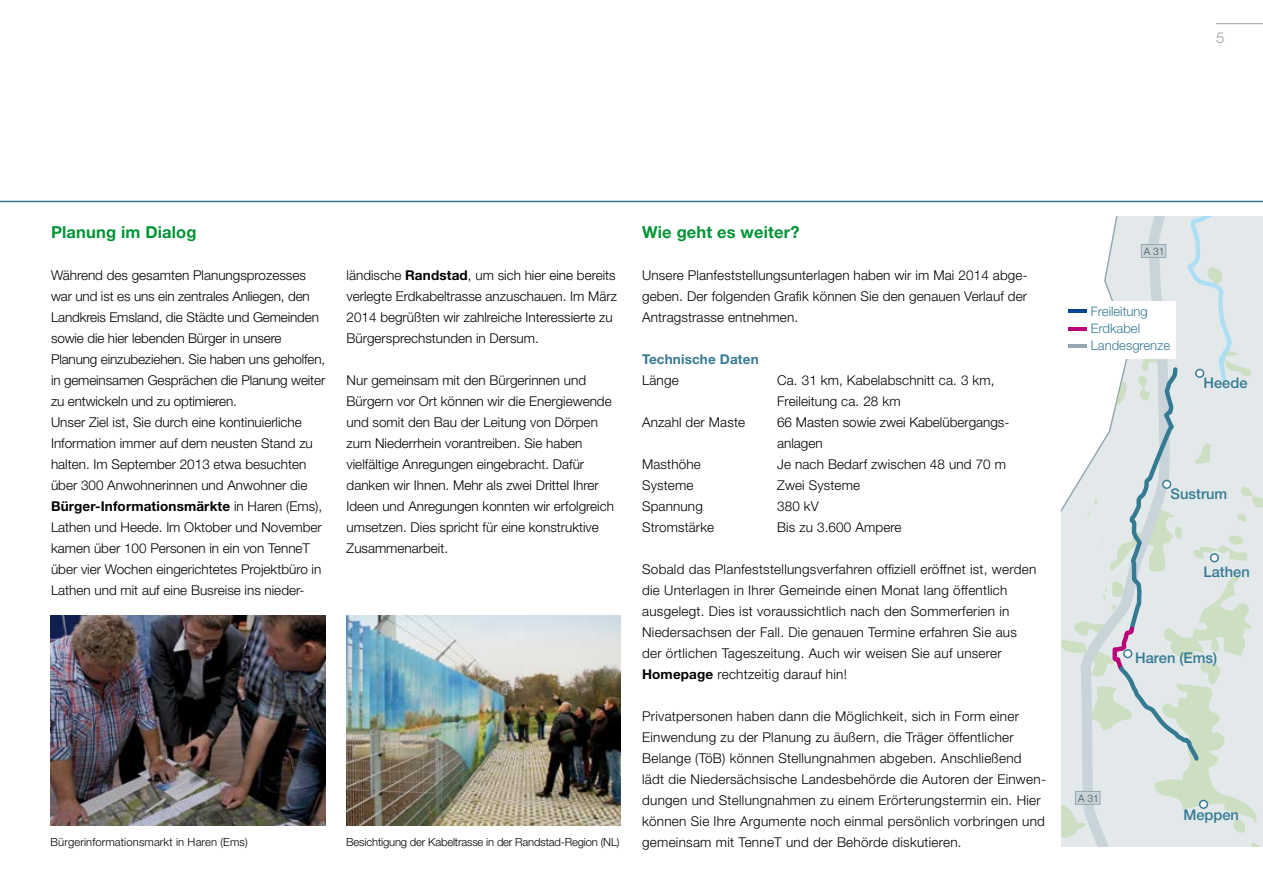
<style>
.page{position:relative;width:1263px;height:893px;background:#fff}
.page>*{position:absolute;margin:0;border:0;box-sizing:border-box;transform-origin:0 0}
.t1{font:700 16.5px "Helvetica Neue LT Pro";letter-spacing:.01em;color:#009435}
.t2{font:300 15px "Helvetica Neue LT Pro";color:#9c9e9f}
.t3{font:500 14.7px "Helvetica Neue LT Pro";color:#357a93}
.t4{font:300 13.5px/21px "Helvetica Neue LT Pro";color:#000}
.t5{font:300 13.5px/21px "Helvetica Neue LT Pro";letter-spacing:.02em;color:#000}
.t6{font:700 13.5px "Helvetica Neue LT Pro";letter-spacing:.01em;color:#377a94}
.t7{font:300 13.05px/17px "Helvetica Neue LT Pro";color:#357a93}
.t8{font:300 11.25px "Helvetica Neue LT Pro";letter-spacing:-.015em;color:#000}
.t9{font:300 11.25px "Helvetica Neue LT Pro";letter-spacing:.01em;color:#000}
.t10{font:300 10.35px "Helvetica Neue LT Pro";color:#465258}
.s1{font-weight:700}
</style>
<div class="page">
<hr style="left:0;top:201px;width:1263px;height:1px;background:#377a94">
<img style="left:347px;top:616px;width:274px;height:210px">
<img style="left:51px;top:616px;width:274px;height:210px">
<svg style="left:1061px;top:217px;width:202px;height:630px;background:#dde6e5"></svg>
<div style="left:1061px;top:301px;width:115px;height:58px;background:#fff"></div>
<hr style="left:1068px;top:309px;width:18px;height:3px;background:#034792">
<hr style="left:1068px;top:327px;width:18px;height:4px;background:#b90077">
<hr style="left:1068px;top:345px;width:18px;height:3px;background:#95a7b0">
<hr style="left:1216px;top:23px;width:47px;height:1px;background:#9c9e9f">
<p class="t2" style="left:1216px;top:28px;width:10px">5</p>
<p class="t1" style="left:51px;top:222px;width:147px">Planung im Dialog</p>
<p class="t4" style="left:51px;top:264px;width:276px">Während des gesamten Planungsprozesses war und ist es uns ein zentrales Anliegen, den Landkreis Emsland, die Städte und Gemeinden sowie die hier lebenden Bürger in unsere Planung einzubeziehen. Sie haben uns geholfen, in gemeinsamen Gesprächen die Planung weiter zu entwickeln und zu optimieren.<br>Unser Ziel ist, Sie durch eine kontinuierliche Information immer auf dem neusten Stand zu halten. Im September 2013 etwa besuchten über 300 Anwohnerinnen und Anwohner die <span class="s1">Bürger-Informationsmärkte</span> in Haren (Ems), Lathen und Heede. Im Oktober und November kamen über 100 Personen in ein von TenneT über vier Wochen eingerichtetes Projektbüro in Lathen und mit auf eine Busreise ins nieder-</p>
<p class="t4" style="left:347px;top:264px;width:272px">ländische <span class="s1">Randstad</span>, um sich hier eine bereits verlegte Erdkabeltrasse anzuschauen. Im März 2014 begrüßten wir zahlreiche Interessierte zu Bürgersprechstunden in Dersum.</p>
<p class="t4" style="left:347px;top:369px;width:269px">Nur gemeinsam mit den Bürgerinnen und Bürgern vor Ort können wir die Energiewende und somit den Bau der Leitung von Dörpen zum Niederrhein vorantreiben. Sie haben vielfältige Anregungen eingebracht. Dafür danken wir Ihnen. Mehr als zwei Drittel Ihrer Ideen und Anregungen konnten wir erfolgreich umsetzen. Dies spricht für eine konstruktive Zusammenarbeit.</p>
<p class="t9" style="left:51px;top:835px;width:199px">Bürgerinformationsmarkt in Haren (Ems)</p>
<p class="t8" style="left:346px;top:835px;width:275px">Besichtigung der Kabeltrasse in der Randstad-Region (NL)</p>
<p class="t1" style="left:642px;top:222px;width:159px">Wie geht es weiter?</p>
<p class="t4" style="left:642px;top:264px;width:387px;text-align:justify">Unsere Planfeststellungsunterlagen haben wir im Mai 2014 abge&shy;geben. Der folgenden Grafik können Sie den genauen Verlauf der Antragstrasse entnehmen.</p>
<p class="t6" style="left:642px;top:351px;width:118px">Technische Daten</p>
<p class="t4" style="left:642px;top:369px;width:38px">Länge</p>
<p class="t4" style="left:777px;top:369px;width:219px">Ca. 31 km, Kabelabschnitt ca. 3 km,<br>Freileitung ca. 28 km</p>
<p class="t4" style="left:642px;top:411px;width:105px">Anzahl der Maste</p>
<p class="t4" style="left:777px;top:411px;width:234px">66 Masten sowie zwei Kabelübergangs&shy;anlagen</p>
<p class="t4" style="left:642px;top:453px;width:60px">Masthöhe</p>
<p class="t4" style="left:777px;top:453px;width:230px">Je nach Bedarf zwischen 48 und 70 m</p>
<p class="t4" style="left:642px;top:474px;width:53px">Systeme</p>
<p class="t4" style="left:777px;top:474px;width:84px">Zwei Systeme</p>
<p class="t4" style="left:642px;top:495px;width:62px">Spannung</p>
<p class="t4" style="left:777px;top:495px;width:43px">380 kV</p>
<p class="t4" style="left:642px;top:516px;width:74px">Stromstärke</p>
<p class="t4" style="left:777px;top:516px;width:126px">Bis zu 3.600 Ampere</p>
<p class="t5" style="left:642px;top:558px;width:396px">Sobald das Planfeststellungsverfahren offiziell eröffnet ist, werden die Unterlagen in Ihrer Gemeinde einen Monat lang öffentlich ausgelegt. Dies ist voraussichtlich nach den Sommerferien in Niedersachsen der Fall. Die genauen Termine erfahren Sie aus der örtlichen Tageszeitung. Auch wir weisen Sie auf unserer <span class="s1">Homepage</span> rechtzeitig darauf hin!</p>
<p class="t5" style="left:642px;top:705px;width:405px">Privatpersonen haben dann die Möglichkeit, sich in Form einer Einwendung zu der Planung zu äußern, die Träger öffentlicher Belange (TöB) können Stellungnahmen abgeben. Anschließend lädt die Niedersächsische Landesbehörde die Autoren der Einwen&shy;dungen und Stellungnahmen zu einem Erörterungstermin ein. Hier können Sie Ihre Argumente noch einmal persönlich vorbringen und gemeinsam mit TenneT und der Behörde diskutieren.</p>
<p class="t10" style="left:1144px;top:245px;width:22px">A 31</p>
<p class="t7" style="left:1091px;top:303px;width:81px">Freileitung<br>Erdkabel<br>Landesgrenze</p>
<p class="t3" style="left:1203px;top:374px;width:46px">Heede</p>
<p class="t3" style="left:1170px;top:485px;width:58px">Sustrum</p>
<p class="t3" style="left:1203px;top:563px;width:48px">Lathen</p>
<p class="t3" style="left:1135px;top:649px;width:84px">Haren (Ems)</p>
<p class="t10" style="left:1078px;top:792px;width:22px">A 31</p>
<p class="t3" style="left:1183px;top:806px;width:57px">Meppen</p>
</div>
